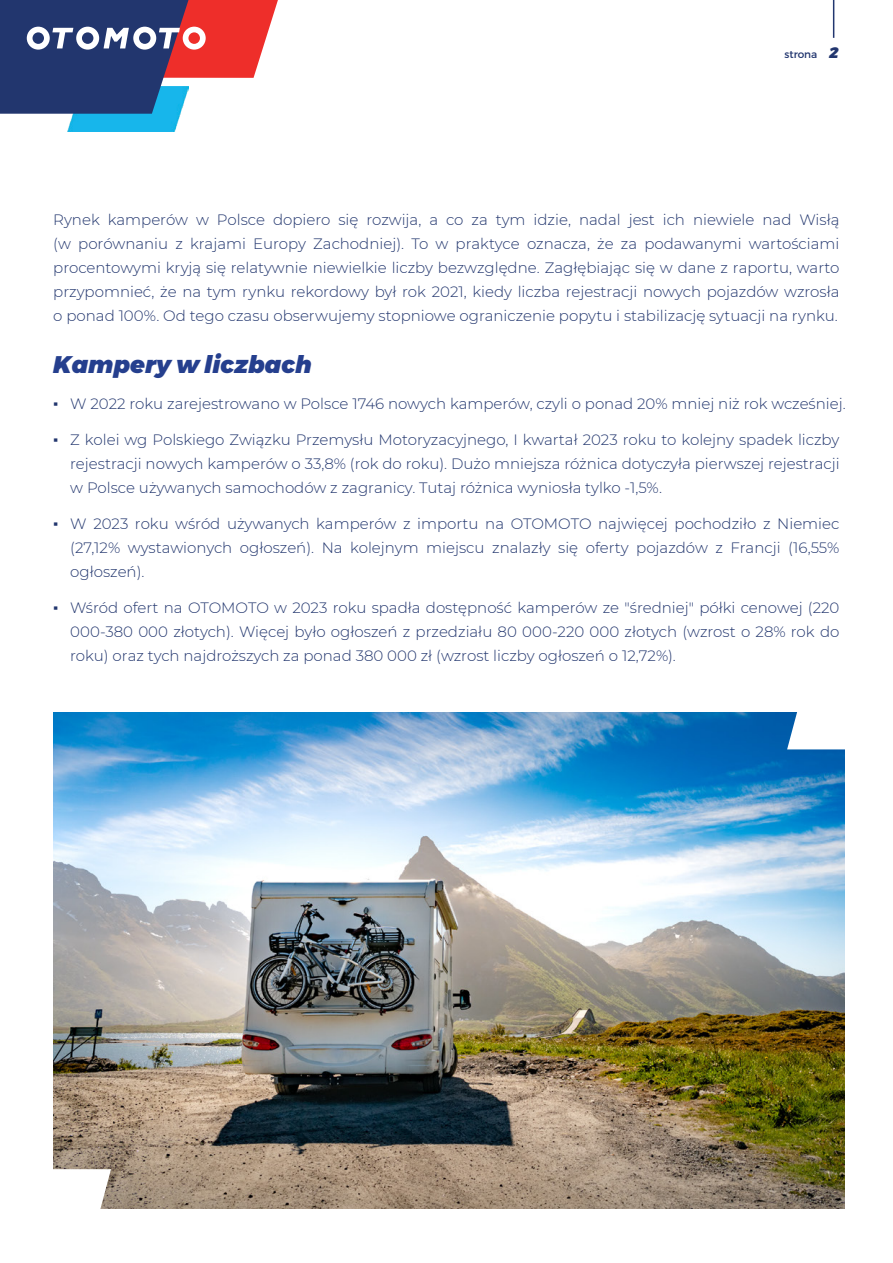
<style>
.page{position:relative;width:893px;height:1263px;background:#fff}
.page>*{position:absolute;margin:0;border:0;box-sizing:border-box;transform-origin:0 0}
.t1{font:italic 900 24px "Montserrat";color:#253f8e}
.t2{font:300 15px/24px "Montserrat";color:#22366e;text-align:justify}
.t3{font:10.5px "Montserrat";color:#22366f}
.s1{font-weight:900;font-style:italic;font-size:15px}
.s2{font-family:"Times New Roman";font-weight:400}
</style>
<div class="page">
<img style="left:67px;top:114px;width:114px;height:17px">
<svg style="left:0;top:0;width:278px;height:114px"></svg>
<hr style="left:833px;top:0;width:1px;height:38px;background:#22366f">
<img style="left:54px;top:713px;width:791px;height:495px">
<svg style="left:53px;top:1169px;width:58px;height:40px"></svg>
<svg style="left:787px;top:712px;width:58px;height:37px"></svg>
<p class="t3" style="left:784px;top:46px;width:56px">strona <span class="s1">2</span></p>
<p class="t2" style="left:53px;top:207px;width:788px">Rynek kamperów w Polsce dopiero się rozwija, a co za tym idzie, nadal jest ich niewiele nad Wisłą (w porównaniu z krajami Europy Zachodniej). To w praktyce oznacza, że za podawanymi wartościami procentowymi kryją się relatywnie niewielkie liczby bezwzględne. Zagłębiając się w dane z raportu, warto przypomnieć, że na tym rynku rekordowy był rok 2021, kiedy liczba rejestracji nowych pojazdów wzrosła o ponad 100%. Od tego czasu obserwujemy stopniowe ograniczenie popytu i stabilizację sytuacji na rynku.</p>
<h1 class="t1" style="left:53px;top:345px;width:260px">Kampery w liczbach</h1>
<p class="t2" style="left:53px;top:392px;width:794px"><span class="s2">▪</span> W 2022 roku zarejestrowano w Polsce 1746 nowych kamperów, czyli o ponad 20% mniej niż rok wcześniej.</p>
<p class="t2" style="left:70px;top:428px;width:771px;text-indent:-17px"><span class="s2">▪</span> Z kolei wg Polskiego Związku Przemysłu Motoryzacyjnego, I kwartał 2023 roku to kolejny spadek liczby rejestracji nowych kamperów o 33,8% (rok do roku). Dużo mniejsza różnica dotyczyła pierwszej rejestracji w Polsce używanych samochodów z zagranicy. Tutaj różnica wyniosła tylko -1,5%.</p>
<p class="t2" style="left:70px;top:512px;width:771px;text-indent:-17px"><span class="s2">▪</span> W 2023 roku wśród używanych kamperów z importu na OTOMOTO najwięcej pochodziło z Niemiec (27,12% wystawionych ogłoszeń). Na kolejnym miejscu znalazły się oferty pojazdów z Francji (16,55% ogłoszeń).</p>
<p class="t2" style="left:70px;top:596px;width:771px;text-indent:-17px"><span class="s2">▪</span> Wśród ofert na OTOMOTO w 2023 roku spadła dostępność kamperów ze "średniej" półki cenowej (220<br>000-380 000 złotych). Więcej było ogłoszeń z przedziału 80 000-220 000 złotych (wzrost o 28% rok do roku) oraz tych najdroższych za ponad 380 000 zł (wzrost liczby ogłoszeń o 12,72%).</p>
</div>
